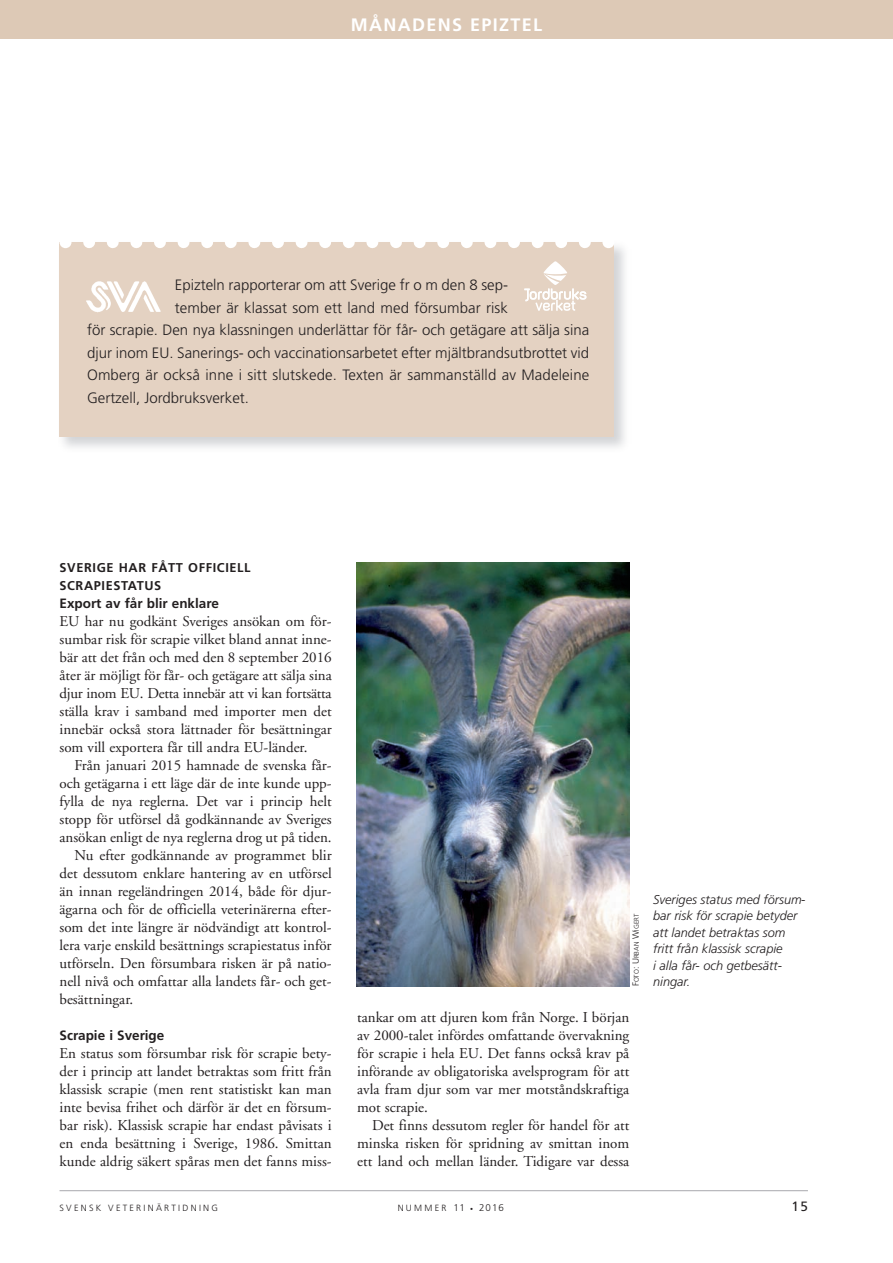
<style>
.page{position:relative;width:893px;height:1263px;background:#fff}
.page>*{position:absolute;margin:0;border:0;box-sizing:border-box;transform-origin:0 0}
.t1{font:700 18px "Frutiger";letter-spacing:.075em;color:#fff}
.t2{font:15px/18px "Adobe Garamond";color:#231f20;text-align:justify}
.t3{font:300 15px "Frutiger";color:#231f20}
.t4{font:700 13.5px "Frutiger";color:#231f20}
.t5{font:13.5px "Frutiger";color:#231f20}
.t6{font:italic 300 12.75px/16.5px "Frutiger";color:#231f20}
.t7{font:700 12.75px/18px "Frutiger";letter-spacing:.05em;color:#231f20}
.t8{font:300 9px "Frutiger";letter-spacing:.25em;color:#231f20}
.t9{font:300 6.75px "Frutiger";color:#231f20}
.s1{font-size:9px}
.s2{font-size:9.75px}
.s3{font-size:6px}
</style>
<div class="page">
<hr style="left:60px;top:1190px;width:748px;height:1px;background:#a8a9ad">
<div style="left:0;top:0;width:893px;height:38px;background:#ddc9b6"></div>
<div style="left:60px;top:242px;width:554px;height:194px;background:#e4d2c2"></div>
<svg style="left:60px;top:242px;width:531px;height:6px"></svg>
<svg style="left:602px;top:242px;width:12px;height:6px"></svg>
<img style="left:86px;top:281px;width:75px;height:32px">
<svg style="left:524px;top:261px;width:62px;height:50px"></svg>
<img style="left:356px;top:562px;width:273px;height:425px">
<p class="t1" style="left:351px;top:17px;width:193px">MÅNADENS EPIZTEL</p>
<p class="t3" style="left:175px;top:279px;width:335px">Epizteln rapporterar om att Sverige fr o m den 8 sep-</p>
<p class="t3" style="left:175px;top:302px;width:335px">tember är klassat som ett land med försumbar risk</p>
<p class="t3" style="left:87px;top:324px;width:504px">för scrapie. Den nya klassningen underlättar för får- och getägare att sälja sina</p>
<p class="t3" style="left:87px;top:347px;width:504px">djur inom EU. Sanerings- och vaccinationsarbetet efter mjältbrandsutbrottet vid</p>
<p class="t3" style="left:87px;top:369px;width:504px">Omberg är också inne i sitt slutskede. Texten är sammanställd av Madeleine</p>
<p class="t3" style="left:87px;top:392px;width:164px">Gertzell, Jordbruksverket.</p>
<p class="t7" style="left:60px;top:559px;width:193px">SVERIGE HAR FÅTT OFFICIELL<br>SCRAPIESTATUS</p>
<p class="t4" style="left:60px;top:598px;width:161px">Export av får blir enklare</p>
<p class="t2" style="left:60px;top:613px;width:274px">EU har nu godkänt Sveriges ansökan om för&shy;sumbar risk för scrapie vilket bland annat inne&shy;bär att det från och med den 8 september 2016 åter är möjligt för får- och getägare att sälja sina djur inom EU. Detta innebär att vi kan fortsätta ställa krav i samband med importer men det innebär också stora lättnader för besättningar som vill exportera får till andra EU-länder.</p>
<p class="t2" style="left:74px;top:757px;width:259px">Från januari 2015 hamnade de svenska får-</p>
<p class="t2" style="left:60px;top:775px;width:274px">och getägarna i ett läge där de inte kunde upp-</p>
<p class="t2" style="left:60px;top:793px;width:274px">fylla de nya reglerna. Det var i princip helt</p>
<p class="t2" style="left:60px;top:811px;width:274px">stopp för utförsel då godkännande av Sveriges</p>
<p class="t2" style="left:60px;top:829px;width:274px">ansökan enligt de nya reglerna drog ut på tiden.</p>
<p class="t2" style="left:74px;top:847px;width:259px">Nu efter godkännande av programmet blir</p>
<p class="t2" style="left:60px;top:865px;width:274px">det dessutom enklare hantering av en utförsel</p>
<p class="t2" style="left:60px;top:883px;width:274px">än innan regeländringen 2014, både för djur -</p>
<p class="t2" style="left:60px;top:901px;width:274px">ägarna och för de officiella veterinärerna efter-</p>
<p class="t2" style="left:60px;top:919px;width:274px">som det inte längre är nödvändigt att kontrol-</p>
<p class="t2" style="left:60px;top:937px;width:274px">lera varje enskild besättnings scrapiestatus inför</p>
<p class="t2" style="left:60px;top:955px;width:274px">utförseln. Den försumbara risken är på natio-</p>
<p class="t2" style="left:60px;top:973px;width:274px">nell nivå och omfattar alla landets får- och get-</p>
<p class="t2" style="left:60px;top:991px;width:75px">besättningar.</p>
<p class="t4" style="left:60px;top:1030px;width:106px">Scrapie i Sverige</p>
<p class="t2" style="left:60px;top:1045px;width:274px">En status som försumbar risk för scrapie bety&shy;der i princip att landet betraktas som fritt från klassisk scrapie (men rent statistiskt kan man inte bevisa frihet och därför är det en försum&shy;bar risk). Klassisk scrapie har endast påvisats i en enda besättning i Sverige, 1986. Smittan kunde aldrig säkert spåras men det fanns miss-</p>
<p class="t6" style="left:653px;top:892px;width:154px">Sveriges status med försum&shy;bar risk för scrapie betyder att landet betraktas som fritt från klassisk scrapie<br>i alla får- och getbesätt-</p>
<p class="t9" style="left:634px;top:982px;width:70px;rotate:-90deg">OTO<span class="s1">: U</span>RBAN <span class="s1">W</span>IGERT</p>
<p class="t8" style="left:632px;top:986px;width:5px;rotate:-90deg">F</p>
<p class="t6" style="left:653px;top:974px;width:39px">ningar.</p>
<p class="t2" style="left:357px;top:1009px;width:274px">tankar om att djuren kom från Norge. I början av 2000-talet infördes omfattande övervakning för scrapie i hela EU. Det fanns också krav på införande av obligatoriska avelsprogram för att avla fram djur som var mer motståndskraftiga mot scrapie.</p>
<p class="t2" style="left:357px;top:1117px;width:274px;text-indent:15px">Det finns dessutom regler för handel för att minska risken för spridning av smittan inom ett land och mellan länder. Tidigare var dessa</p>
<p class="t8" style="left:60px;top:1204px;width:160px">SVENSK VETERINÄRTIDNING</p>
<p class="t8" style="left:398px;top:1204px;width:108px">NUMMER <span class="s2">11</span> <span class="s3">•</span> <span class="s2">2016</span></p>
<p class="t5" style="left:792px;top:1200px;width:18px">15</p>
</div>
